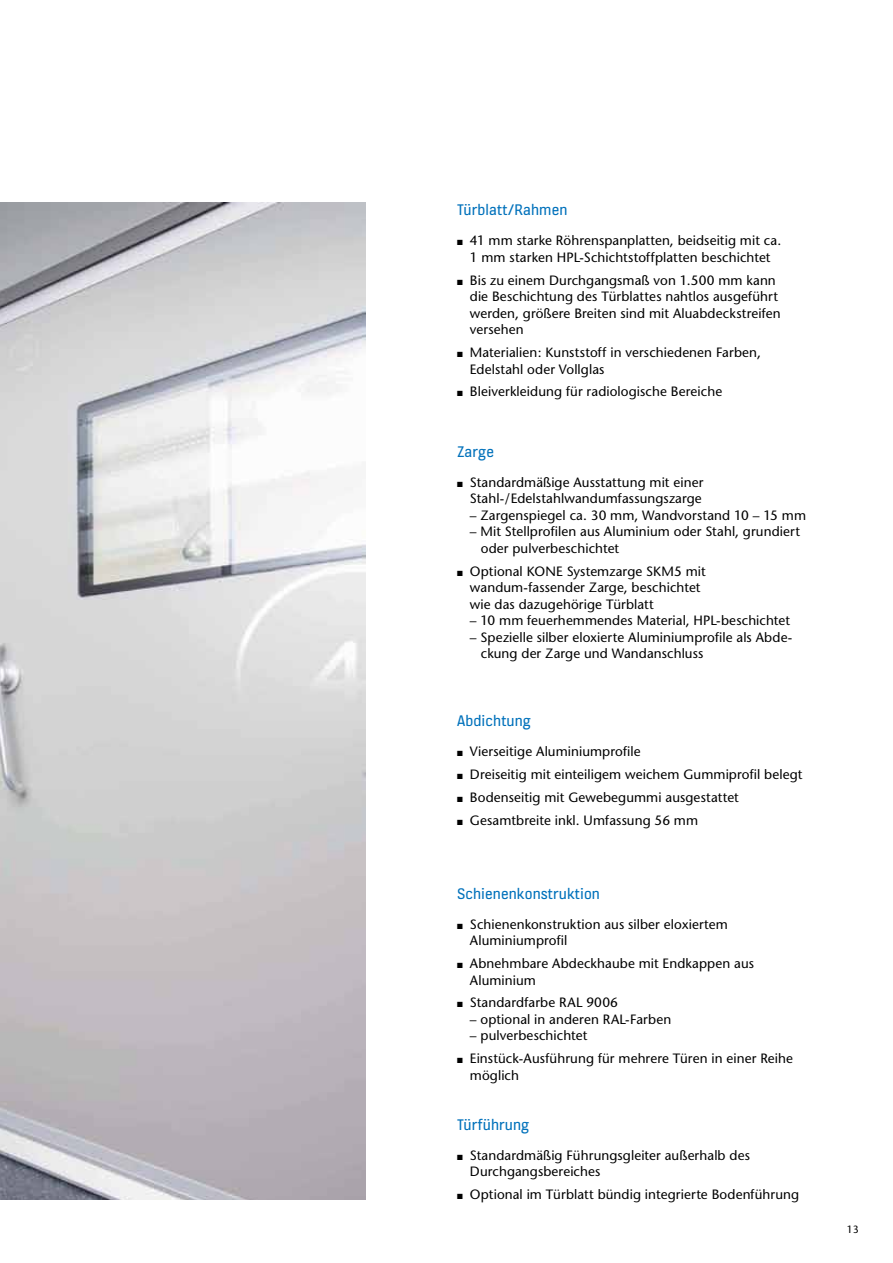
<style>
.page{position:relative;width:893px;height:1263px;background:#fff}
.page>*{position:absolute;margin:0;border:0;box-sizing:border-box;transform-origin:0 0}
.t1{font:16.5px "KONE Information";letter-spacing:.005em;color:#0071bb}
.t2{font:13.5px/16.5px "Stone Sans";letter-spacing:.005em;color:#000}
.t3{font:10.5px "Stone Sans";color:#000}
</style>
<div class="page">
<img style="left:0;top:203px;width:365px;height:996px">
<p class="t1" style="left:457px;top:199px;width:112px">Türblatt/Rahmen</p>
<p class="t2" style="left:457px;top:232px;width:326px;text-align:center">■ 41 mm starke Röhrenspanplatten, beidseitig mit ca.<br>1 mm starken HPL-Schichtstoffplatten beschichtet</p>
<p class="t2" style="left:470px;top:272px;width:312px;text-indent:-13px">■ Bis zu einem Durchgangsmaß von 1.500 mm kann die Beschichtung des Türblattes nahtlos ausgeführt werden, größere Breiten sind mit Aluabdeckstreifen versehen</p>
<p class="t2" style="left:470px;top:344px;width:293px;text-indent:-13px">■ Materialien: Kunststoff in verschiedenen Farben,<br>Edelstahl oder Vollglas</p>
<p class="t2" style="left:457px;top:383px;width:267px">■ Bleiverkleidung für radiologische Bereiche</p>
<p class="t1" style="left:457px;top:440px;width:38px">Zarge</p>
<p class="t2" style="left:457px;top:474px;width:248px;text-align:right">■ Standardmäßige Ausstattung mit einer<br>Stahl-/Edelstahlwandumfassungszarge</p>
<p class="t2" style="left:470px;top:507px;width:338px">– Zargenspiegel ca. 30 mm, Wandvorstand 10 – 15 mm</p>
<p class="t2" style="left:481px;top:523px;width:321px;text-indent:-11px">– Mit Stellprofilen aus Aluminium oder Stahl, grundiert oder pulverbeschichtet</p>
<p class="t2" style="left:470px;top:563px;width:237px;text-indent:-13px">■ Optional KONE Systemzarge SKM5 mit wandum-fassender Zarge, beschichtet wie das dazugehörige Türblatt</p>
<p class="t2" style="left:470px;top:612px;width:322px">– 10 mm feuerhemmendes Material, HPL-beschichtet</p>
<p class="t2" style="left:481px;top:629px;width:313px;text-indent:-11px">– Spezielle silber eloxierte Aluminiumprofile als Abde&shy;ckung der Zarge und Wandanschluss</p>
<p class="t1" style="left:457px;top:710px;width:75px">Abdichtung</p>
<p class="t2" style="left:457px;top:743px;width:185px">■ Vierseitige Aluminiumprofile</p>
<p class="t2" style="left:457px;top:766px;width:347px">■ Dreiseitig mit einteiligem weichem Gummiprofil belegt</p>
<p class="t2" style="left:457px;top:789px;width:283px">■ Bodenseitig mit Gewebegummi ausgestattet</p>
<p class="t2" style="left:457px;top:812px;width:243px">■ Gesamtbreite inkl. Umfassung 56 mm</p>
<p class="t1" style="left:457px;top:882px;width:144px">Schienenkonstruktion</p>
<p class="t2" style="left:470px;top:916px;width:260px;text-indent:-13px">■ Schienenkonstruktion aus silber eloxiertem<br>Aluminiumprofil</p>
<p class="t2" style="left:470px;top:955px;width:286px;text-indent:-13px">■ Abnehmbare Abdeckhaube mit Endkappen aus<br>Aluminium</p>
<p class="t2" style="left:457px;top:994px;width:162px">■ Standardfarbe RAL 9006</p>
<p class="t2" style="left:470px;top:1011px;width:203px">– optional in anderen RAL-Farben</p>
<p class="t2" style="left:470px;top:1027px;width:119px">– pulverbeschichtet</p>
<p class="t2" style="left:470px;top:1050px;width:325px;text-indent:-13px">■ Einstück-Ausführung für mehrere Türen in einer Reihe möglich</p>
<p class="t1" style="left:457px;top:1113px;width:74px">Türführung</p>
<p class="t2" style="left:470px;top:1147px;width:282px;text-indent:-13px">■ Standardmäßig Führungsgleiter außerhalb des<br>Durchgangsbereiches</p>
<p class="t2" style="left:457px;top:1186px;width:344px">■ Optional im Türblatt bündig integrierte Bodenführung</p>
<p class="t3" style="left:847px;top:1223px;width:14px">13</p>
</div>
